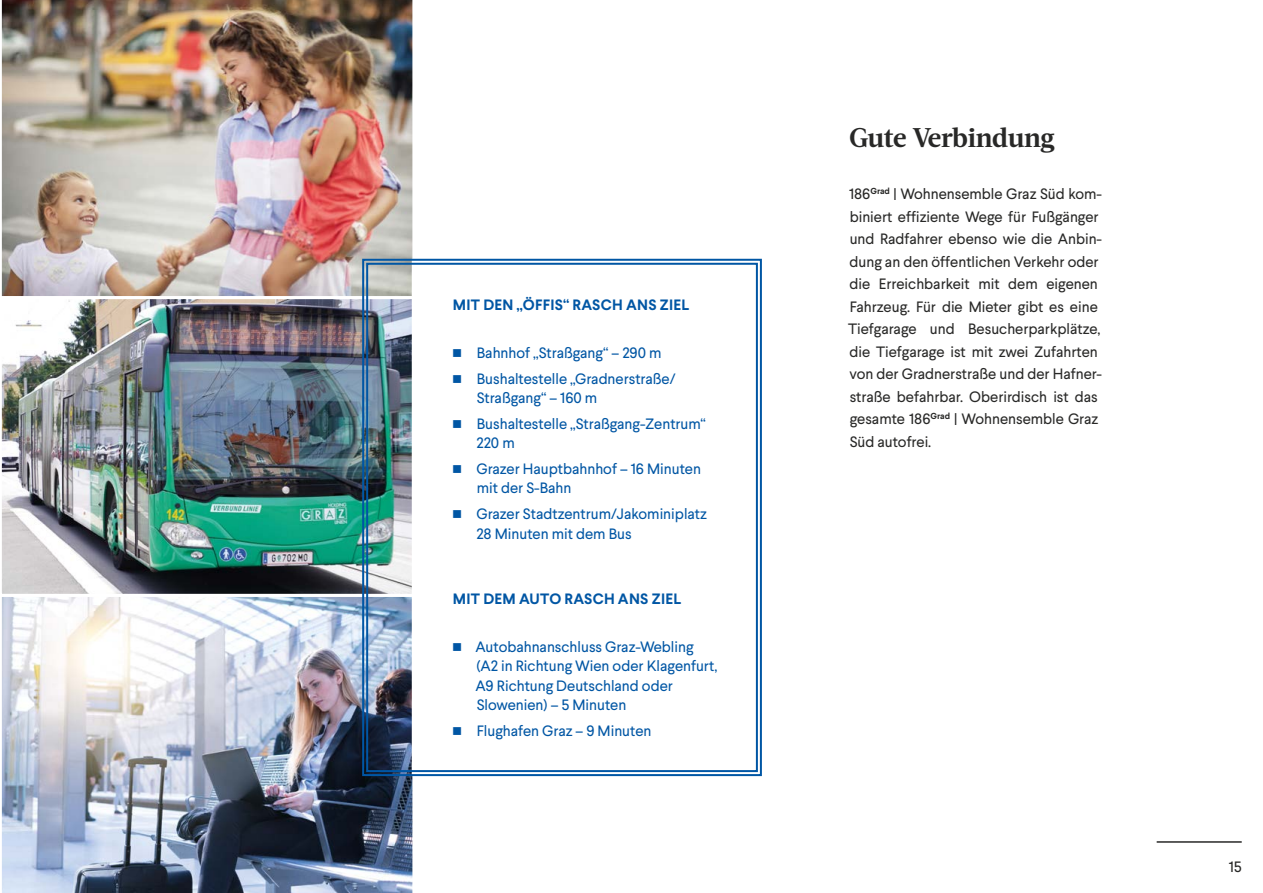
<style>
.page{position:relative;width:1263px;height:893px;background:#fff}
.page>*{position:absolute;margin:0;border:0;box-sizing:border-box;transform-origin:0 0}
.t1{font:700 27px "Acta";letter-spacing:-.015em;color:#282827}
.t2{font:15px/22.5px "Larsseit";color:#282827}
.t3{font:15px/19.5px "Larsseit";color:#0056a4}
.t4{font:700 15px "Larsseit";letter-spacing:.02em;color:#0056a4}
</style>
<div class="page">
<img style="left:1px;top:0;width:412px;height:296px">
<img style="left:1px;top:597px;width:412px;height:296px">
<img style="left:1px;top:299px;width:360px;height:295px">
<svg style="left:361px;top:258px;width:401px;height:519px"></svg>
<div style="left:366px;top:263px;width:392px;height:509px;border:2px solid #0056a4"></div>
<hr style="left:1157px;top:841px;width:85px;height:2px;background:#282827">
<p class="t4" style="left:453px;top:294px;width:238px">MIT DEN „ÖFFIS“ RASCH ANS ZIEL</p>
<p class="t3" style="left:452px;top:343px;width:211px">■ Bahnhof „Straßgang“ – 290 m</p>
<p class="t3" style="left:477px;top:368px;width:200px;text-indent:-25px">■ Bushaltestelle „Gradnerstraße/<br>Straßgang“ – 160 m</p>
<p class="t3" style="left:476px;top:413px;width:231px;text-indent:-24px">■ Bushaltestelle „Straßgang-Zentrum“<br>220 m</p>
<p class="t3" style="left:477px;top:459px;width:226px;text-indent:-25px">■ Grazer Hauptbahnhof – 16 Minuten mit der S-Bahn</p>
<p class="t3" style="left:476px;top:504px;width:232px;text-indent:-24px">■ Grazer Stadtzentrum/Jakominiplatz<br>28 Minuten mit dem Bus</p>
<p class="t4" style="left:453px;top:588px;width:230px">MIT DEM AUTO RASCH ANS ZIEL</p>
<p class="t3" style="left:475px;top:637px;width:243px;text-indent:-23px">■ Autobahnanschluss Graz-Webling (A2 in Richtung Wien oder Klagenfurt,<br>A9 Richtung Deutschland oder<br>Slowenien) – 5 Minuten</p>
<p class="t3" style="left:452px;top:721px;width:201px">■ Flughafen Graz – 9 Minuten</p>
<h1 class="t1" style="left:849px;top:121px;width:207px">Gute Verbindung</h1>
<p class="t2" style="left:848px;top:183px;width:255px">186<sup>Grad</sup> | Wohnensemble Graz Süd kom&shy;biniert effiziente Wege für Fußgänger und Radfahrer ebenso wie die Anbin&shy;dung an den öffentlichen Verkehr oder die Erreichbarkeit mit dem eigenen Fahrzeug. Für die Mieter gibt es eine Tiefgarage und Besucherparkplätze, die Tiefgarage ist mit zwei Zufahrten von der Gradnerstraße und der Hafner&shy;straße befahrbar. Oberirdisch ist das gesamte 186<sup>Grad</sup> | Wohnensemble Graz Süd autofrei.</p>
<p class="t2" style="left:1229px;top:855px;width:15px">15</p>
</div>
